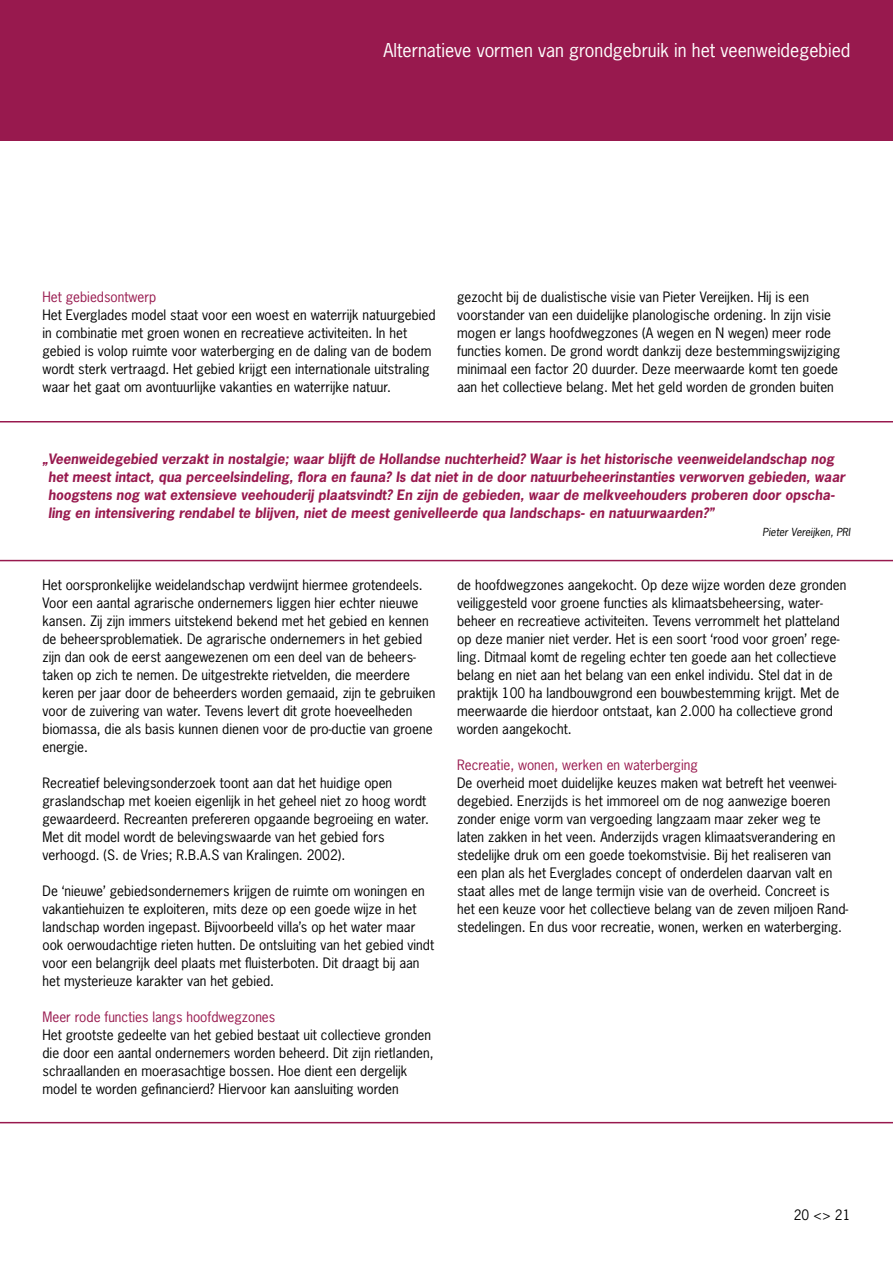
<style>
.page{position:relative;width:893px;height:1263px;background:#fff}
.page>*{position:absolute;margin:0;border:0;box-sizing:border-box;transform-origin:0 0}
.t1{font:18px "News Gothic Std";color:#fff}
.t2{font:13.5px/18px "News Gothic";color:#000}
.t3{font:italic 700 13.5px/18px "News Gothic Std";color:#98194e}
.t4{font:13.5px "News Gothic Std";color:#98194e}
.t5{font:13.5px "News Gothic Std";color:#000}
.t6{font:italic 10.5px "News Gothic Std";color:#000}
</style>
<div class="page">
<div style="left:0;top:0;width:893px;height:140px;background:#98194e"></div>
<hr style="left:0;top:421px;width:893px;height:1px;background:#98194e">
<hr style="left:0;top:560px;width:893px;height:1px;background:#98194e">
<hr style="left:0;top:1122px;width:893px;height:1px;background:#98194e">
<p class="t1" style="left:383px;top:38px;width:468px">Alternatieve vormen van grondgebruik in het veenweidegebied</p>
<p class="t4" style="left:43px;top:289px;width:115px">Het gebiedsontwerp</p>
<p class="t2" style="left:43px;top:306px;width:395px">Het Everglades model staat voor een woest en waterrijk natuurgebied in combinatie met groen wonen en recreatieve activiteiten. In het gebied is volop ruimte voor waterberging en de daling van de bodem wordt sterk vertraagd. Het gebied krijgt een internationale uitstraling waar het gaat om avontuurlijke vakanties en waterrijke natuur.</p>
<p class="t2" style="left:457px;top:288px;width:385px">gezocht bij de dualistische visie van Pieter Vereijken. Hij is een voorstander van een duidelijke planologische ordening. In zijn visie mogen er langs hoofdwegzones (A wegen en N wegen) meer rode functies komen. De grond wordt dankzij deze bestemmingswijziging minimaal een factor 20 duurder. Deze meerwaarde komt ten goede aan het collectieve belang. Met het geld worden de gronden buiten</p>
<p class="t3" style="left:48px;top:450px;width:798px;text-indent:-6px">„ Veenweidegebied verzakt in nostalgie; waar blijft de Hollandse nuchterheid? Waar is het historische veenweidelandschap nog het meest intact, qua perceelsindeling, flora en fauna? Is dat niet in de door natuurbeheerinstanties verworven gebieden, waar hoogstens nog wat extensieve veehouderij plaatsvindt? En zijn de gebieden, waar de melkveehouders proberen door opscha&shy;ling en intensivering rendabel te blijven, niet de meest genivelleerde qua landschaps- en natuurwaarden?”</p>
<p class="t6" style="left:763px;top:526px;width:89px">Pieter Vereijken, PRI</p>
<p class="t2" style="left:43px;top:576px;width:394px">Het oorspronkelijke weidelandschap verdwijnt hiermee grotendeels.<br>Voor een aantal agrarische ondernemers liggen hier echter nieuwe kansen. Zij zijn immers uitstekend bekend met het gebied en kennen de beheersproblematiek. De agrarische ondernemers in het gebied zijn dan ook de eerst aangewezenen om een deel van de beheers&shy;taken op zich te nemen. De uitgestrekte rietvelden, die meerdere keren per jaar door de beheerders worden gemaaid, zijn te gebruiken voor de zuivering van water. Tevens levert dit grote hoeveelheden biomassa, die als basis kunnen dienen voor de pro-ductie van groene energie.</p>
<p class="t2" style="left:43px;top:774px;width:388px">Recreatief belevingsonderzoek toont aan dat het huidige open graslandschap met koeien eigenlijk in het geheel niet zo hoog wordt gewaardeerd. Recreanten prefereren opgaande begroeiing en water.<br>Met dit model wordt de belevingswaarde van het gebied fors</p>
<p class="t2" style="left:43px;top:846px;width:304px">verhoogd. (S. de Vries; R.B.A.S van Kralingen. 2002).</p>
<p class="t2" style="left:43px;top:882px;width:393px">De ‘nieuwe’ gebiedsondernemers krijgen de ruimte om woningen en vakantiehuizen te exploiteren, mits deze op een goede wijze in het landschap worden ingepast. Bijvoorbeeld villa’s op het water maar ook oerwoudachtige rieten hutten. De ontsluiting van het gebied vindt voor een belangrijk deel plaats met fluisterboten. Dit draagt bij aan het mysterieuze karakter van het gebied.</p>
<p class="t4" style="left:43px;top:1009px;width:234px">Meer rode functies langs hoofdwegzones</p>
<p class="t2" style="left:43px;top:1026px;width:393px">Het grootste gedeelte van het gebied bestaat uit collectieve gronden die door een aantal ondernemers worden beheerd. Dit zijn rietlanden, schraallanden en moerasachtige bossen. Hoe dient een dergelijk model te worden gefinancierd? Hiervoor kan aansluiting worden</p>
<p class="t2" style="left:457px;top:576px;width:391px">de hoofdwegzones aangekocht. Op deze wijze worden deze gronden veiliggesteld voor groene functies als klimaatsbeheersing, water-</p>
<p class="t2" style="left:457px;top:612px;width:384px">beheer en recreatieve activiteiten. Tevens verrommelt het platteland op deze manier niet verder. Het is een soort ‘rood voor groen’ rege&shy;ling. Ditmaal komt de regeling echter ten goede aan het collectieve belang en niet aan het belang van een enkel individu. Stel dat in de praktijk 100 ha landbouwgrond een bouwbestemming krijgt. Met de meerwaarde die hierdoor ontstaat, kan 2.000 ha collectieve grond worden aangekocht.</p>
<p class="t4" style="left:457px;top:757px;width:242px">Recreatie, wonen, werken en waterberging</p>
<p class="t2" style="left:457px;top:774px;width:393px">De overheid moet duidelijke keuzes maken wat betreft het veenwei&shy;degebied. Enerzijds is het immoreel om de nog aanwezige boeren zonder enige vorm van vergoeding langzaam maar zeker weg te laten zakken in het veen. Anderzijds vragen klimaatsverandering en stedelijke druk om een goede toekomstvisie. Bij het realiseren van een plan als het Everglades concept of onderdelen daarvan valt en staat alles met de lange termijn visie van de overheid. Concreet is het een keuze voor het collectieve belang van de zeven miljoen Rand&shy;stedelingen. En dus voor recreatie, wonen, werken en waterberging.</p>
<p class="t5" style="left:794px;top:1207px;width:58px">20 &lt;&gt; 21</p>
</div>
